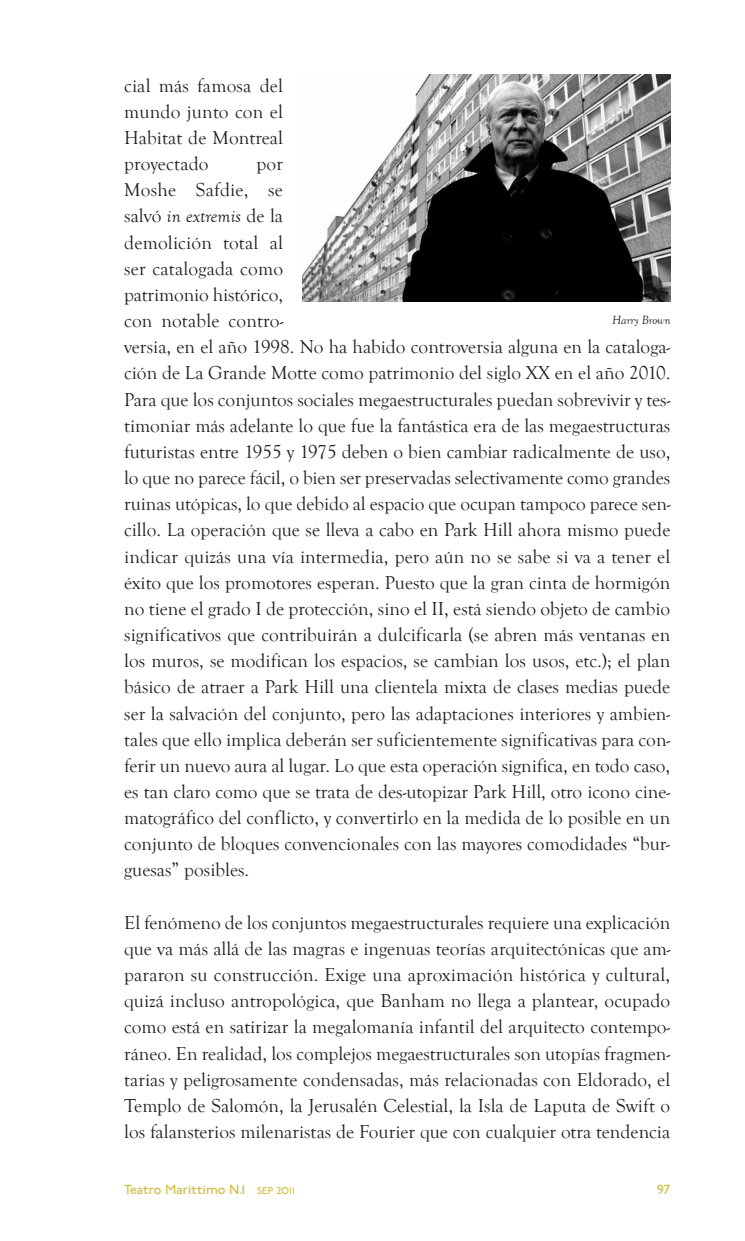
<style>
.page{position:relative;width:745px;height:1241px;background:#fff}
.page>*{position:absolute;margin:0;border:0;box-sizing:border-box;transform-origin:0 0}
.t1{font:19.25px/26.1px "Goudy Old Style T";color:#231f20;text-align:justify}
.t2{font:14px "P22 Underground";color:#d0bf47}
.t3{font:italic 12.25px "Goudy Old Style T";color:#231f20}
.s1{font-style:italic}
.s2{font-size:10.5px}
</style>
<div class="page">
<img style="left:303px;top:74px;width:366px;height:227px">
<p class="t1" style="left:124px;top:72px;width:160px">cial más famosa del mundo junto con el Habitat de Montreal proyectado</p>
<p class="t1" style="left:124px;top:151px;width:547px;text-align:left;text-indent:132px">por<br>Moshe Safdie, se<br>salvó <span class="s1">in extremis</span> de la<br>demolición total al<br>ser catalogada como<br>patrimonio histórico,<br>con notable contro-<br>versia, en el año 1998. No ha habido controversia alguna en la cataloga&shy;ción de La Grande Motte como patrimonio del siglo XX en el año 2010.<br>Para que los conjuntos sociales megaestructurales puedan sobrevivir y tes&shy;timoniar más adelante lo que fue la fantástica era de las megaestructuras futuristas entre 1955 y 1975 deben o bien cambiar radicalmente de uso, lo que no parece fácil, o bien ser preservadas selectivamente como grandes ruinas utópicas, lo que debido al espacio que ocupan tampoco parece sen&shy;cillo. La operación que se lleva a cabo en Park Hill ahora mismo puede indicar quizás una vía intermedia, pero aún no se sabe si va a tener el éxito que los promotores esperan. Puesto que la gran cinta de hormigón no tiene el grado I de protección, sino el II, está siendo objeto de cambio significativos que contribuirán a dulcificarla (se abren más ventanas en los muros, se modifican los espacios, se cambian los usos, etc.); el plan básico de atraer a Park Hill una clientela mixta de clases medias puede ser la salvación del conjunto, pero las adaptaciones interiores y ambien&shy;tales que ello implica deberán ser suficientemente significativas para con&shy;ferir un nuevo aura al lugar. Lo que esta operación significa, en todo caso, es tan claro como que se trata de des-utopizar Park Hill, otro icono cine&shy;matográfico del conflicto, y convertirlo en la medida de lo posible en un conjunto de bloques convencionales con las mayores comodidades “bur&shy;guesas” posibles.</p>
<p class="t1" style="left:124px;top:909px;width:547px">El fenómeno de los conjuntos megaestructurales requiere una explicación que va más allá de las magras e ingenuas teorías arquitectónicas que am&shy;pararon su construcción. Exige una aproximación histórica y cultural, quizá incluso antropológica, que Banham no llega a plantear, ocupado como está en satirizar la megalomanía infantil del arquitecto contempo&shy;ráneo. En realidad, los complejos megaestructurales son utopías fragmen&shy;tarias y peligrosamente condensadas, más relacionadas con Eldorado, el Templo de Salomón, la Jerusalén Celestial, la Isla de Laputa de Swift o los falansterios milenaristas de Fourier que con cualquier otra tendencia</p>
<p class="t3" style="left:611px;top:313px;width:60px">Harry Brown</p>
<p class="t2" style="left:124px;top:1183px;width:172px">Teatro Marittimo N.1 <span class="s2">SEP 2O11</span></p>
<p class="t2" style="left:656px;top:1183px;width:15px">97</p>
</div>
